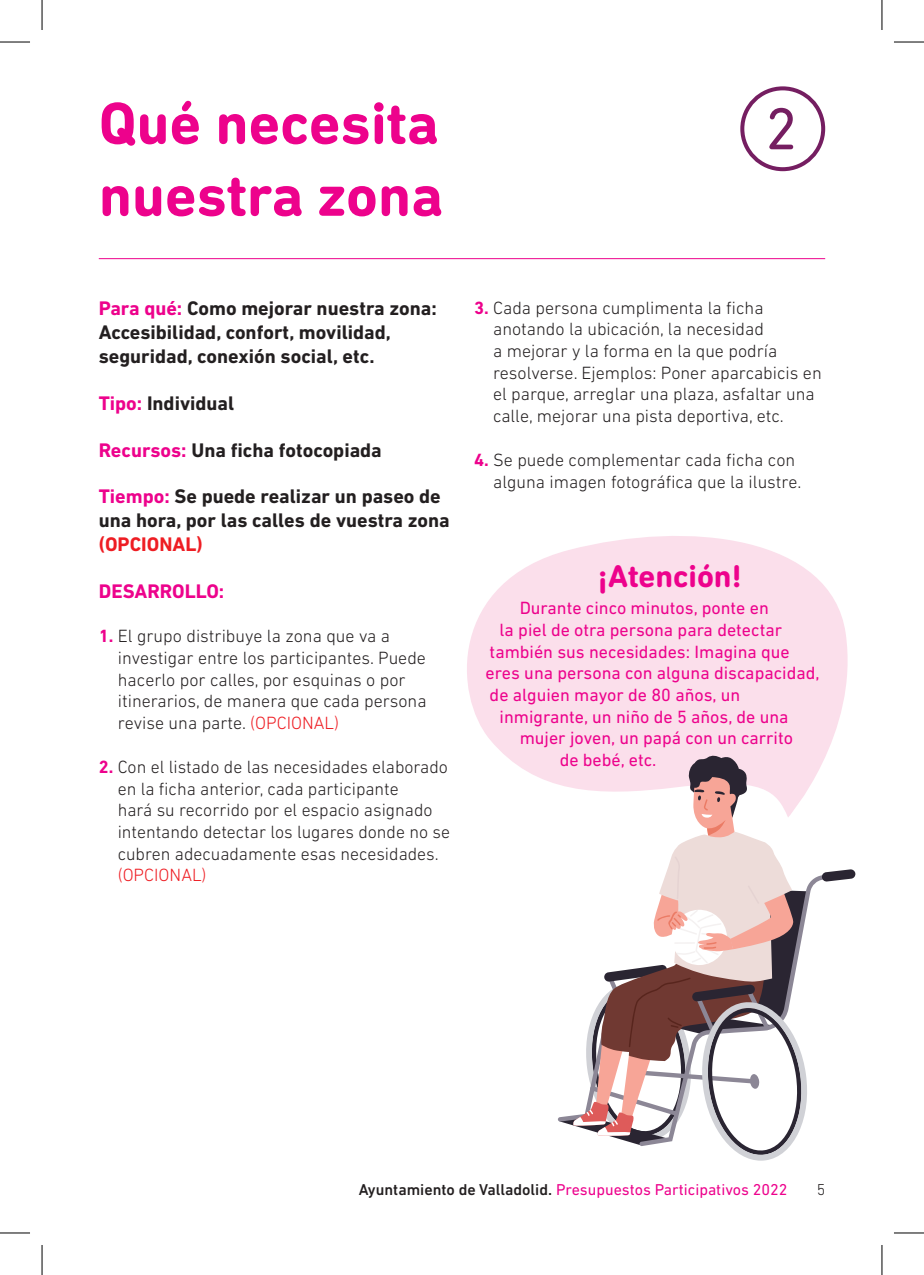
<style>
.page{position:relative;width:924px;height:1275px;background:#fff}
.page>*{position:absolute;margin:0;border:0;box-sizing:border-box;transform-origin:0 0}
.t1{font:700 60px/72px "DIN Next Rounded LT Pro";color:#ed028c}
.t2{font:60px "DIN Next Rounded LT Pro";color:#751e61}
.t3{font:700 32px "DIN Next Rounded LT Pro";color:#ed028c}
.t4{font:700 20px/24px "DIN Next LT Pro";color:#231f20}
.t5{font:700 20px "DIN Next LT Pro";color:#ed028c}
.t6{font:300 18px/21.6px "DIN Next LT Pro";color:#231f20}
.t7{font:18px "DIN Next LT Pro";color:#ed028c}
.t8{font:16px "DIN Next LT Pro";color:#ed028c}
.t9{font:300 16px "DIN Next LT Pro";color:#231f20}
.s1{color:#ed028c}
.s2{color:#ee1d23}
.s3{font-weight:700;color:#ed028c}
.s4{font-weight:500;color:#231f20}
</style>
<div class="page">
<svg style="left:467px;top:536px;width:381px;height:253px;fill:#fbdfeb"></svg>
<hr style="left:99px;top:258px;width:725px;height:1px;background:#ed028c">
<svg style="left:821px;top:869px;width:34px;height:12px"></svg>
<svg style="left:559px;top:754px;width:249px;height:406px"></svg>
<div style="left:740px;top:86px;width:84px;height:85px;border:4px solid #751e61;border-radius:50%"></div>
<hr style="left:0;top:42px;width:30px;height:1px;background:#000">
<hr style="left:893px;top:42px;width:30px;height:1px;background:#000">
<hr style="left:0;top:1232px;width:30px;height:1px;background:#000">
<hr style="left:893px;top:1232px;width:30px;height:1px;background:#000">
<hr style="left:42px;top:0;width:1px;height:30px;background:#000">
<hr style="left:42px;top:1245px;width:1px;height:30px;background:#000">
<hr style="left:881px;top:0;width:1px;height:30px;background:#000">
<hr style="left:881px;top:1245px;width:1px;height:30px;background:#000">
<p class="t1" style="left:99px;top:87px;width:345px">Qué necesita nuestra zona</p>
<p class="t2" style="left:764px;top:94px;width:34px">2</p>
<p class="t4" style="left:99px;top:296px;width:339px"><span class="s1">Para qué:</span> Como mejorar nuestra zona:<br>Accesibilidad, confort, movilidad, seguridad, conexión social, etc.</p>
<p class="t4" style="left:99px;top:391px;width:137px"><span class="s1">Tipo:</span> Individual</p>
<p class="t4" style="left:99px;top:438px;width:284px"><span class="s1">Recursos:</span> Una ficha fotocopiada</p>
<p class="t4" style="left:99px;top:484px;width:352px"><span class="s1">Tiempo:</span> Se puede realizar un paseo de una hora, por las calles de vuestra zona <span class="s2">(OPCIONAL)</span></p>
<p class="t5" style="left:99px;top:579px;width:127px">DESARROLLO:</p>
<p class="t6" style="left:118px;top:625px;width:310px;text-indent:-19px"><span class="s3">1.</span> El grupo distribuye la zona que va a investigar entre los participantes. Puede hacerlo por calles, por esquinas o por itinerarios, de manera que cada persona revise una parte. <span class="s2">(OPCIONAL)</span></p>
<p class="t6" style="left:118px;top:756px;width:333px;text-indent:-19px"><span class="s3">2.</span> Con el listado de las necesidades elaborado en la ficha anterior, cada participante<br>hará su recorrido por el espacio asignado intentando detectar los lugares donde no se cubren adecuadamente esas necesidades. <span class="s2">(OPCIONAL)</span></p>
<p class="t6" style="left:493px;top:297px;width:330px;text-indent:-19px"><span class="s3">3.</span> Cada persona cumplimenta la ficha anotando la ubicación, la necesidad<br>a mejorar y la forma en la que podría resolverse. Ejemplos: Poner aparcabicis en el parque, arreglar una plaza, asfaltar una calle, mejorar una pista deportiva, etc.</p>
<p class="t6" style="left:493px;top:449px;width:309px;text-indent:-19px"><span class="s3">4.</span> Se puede complementar cada ficha con alguna imagen fotográfica que la ilustre.</p>
<p class="t3" style="left:597px;top:557px;width:145px">¡Atención!</p>
<p class="t7" style="left:519px;top:598px;width:250px">Durante cinco minutos, ponte en</p>
<p class="t7" style="left:499px;top:619px;width:284px">la piel de otra persona para detectar</p>
<p class="t7" style="left:489px;top:641px;width:301px">también sus necesidades: Imagina que</p>
<p class="t7" style="left:485px;top:663px;width:335px">eres una persona con alguna discapacidad,</p>
<p class="t7" style="left:489px;top:684px;width:252px">de alguien mayor de 80 años, un</p>
<p class="t7" style="left:499px;top:706px;width:290px">inmigrante, un niño de 5 años, de una</p>
<p class="t7" style="left:519px;top:727px;width:275px">mujer joven, un papá con un carrito</p>
<p class="t7" style="left:559px;top:749px;width:98px">de bebé, etc.</p>
<p class="t8" style="left:358px;top:1180px;width:430px"><span class="s4">Ayuntamiento de Valladolid.</span> Presupuestos Participativos 2022</p>
<p class="t9" style="left:816px;top:1180px;width:10px">5</p>
</div>
